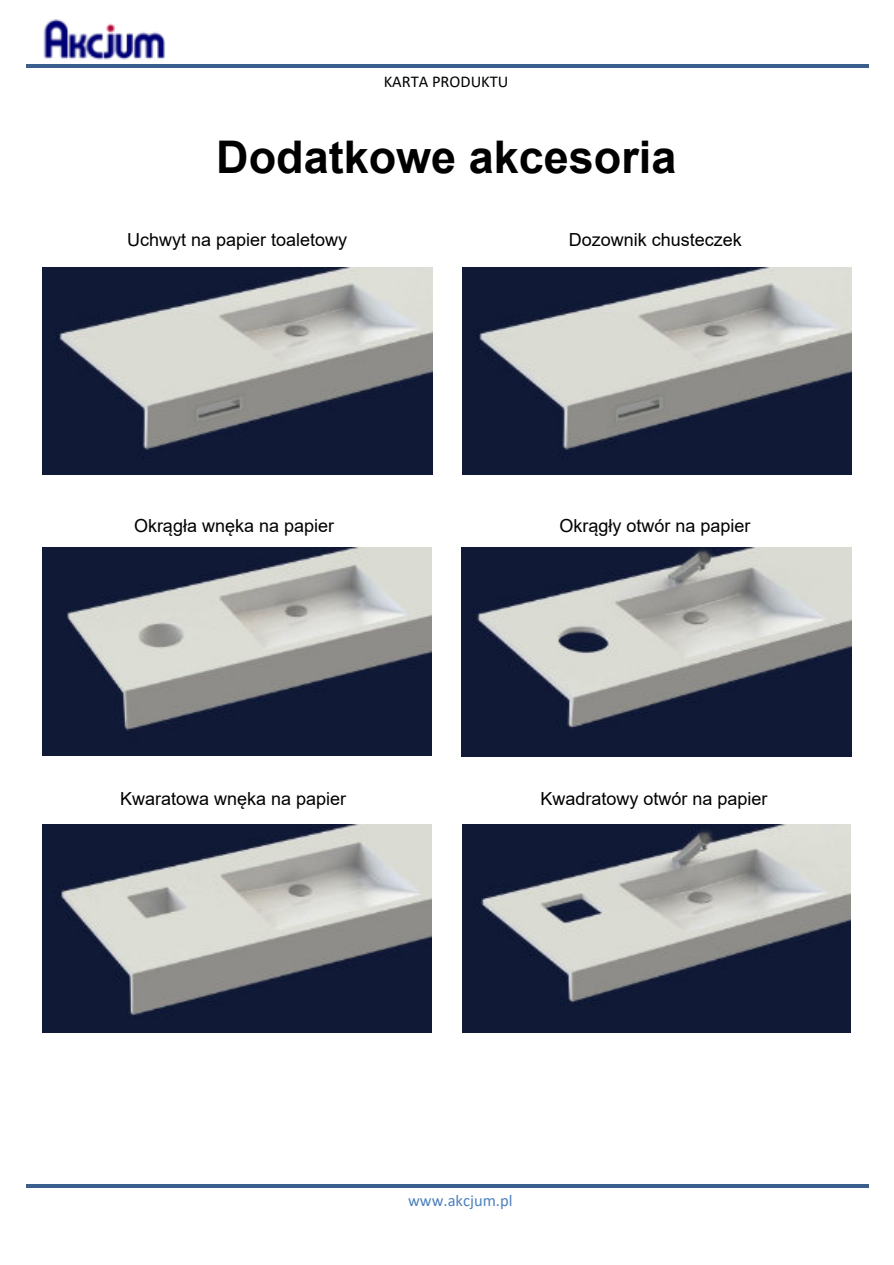
<style>
.page{position:relative;width:894px;height:1265px;background:#fff}
.page>*{position:absolute;margin:0;border:0;box-sizing:border-box;transform-origin:0 0}
.t1{font:700 45px "Arial";color:#000}
.t2{font:18px "Arial";color:#000}
.t3{font:16.5px "Calibri";color:#000}
.t4{font:16.5px "Calibri";color:#4f81bd}
</style>
<div class="page">
<hr style="left:26px;top:64px;width:842px;height:4px;background:#3b5f8d">
<hr style="left:26px;top:1184px;width:842px;height:3px;background:#3b5f8d">
<img style="left:43px;top:19px;width:122px;height:41px">
<img style="left:43px;top:267px;width:389px;height:207px">
<img style="left:462px;top:267px;width:390px;height:207px">
<img style="left:43px;top:548px;width:388px;height:207px">
<img style="left:462px;top:548px;width:389px;height:208px">
<img style="left:43px;top:825px;width:388px;height:207px">
<img style="left:462px;top:825px;width:389px;height:207px">
<p class="t3" style="left:384px;top:74px;width:126px">KARTA PRODUKTU</p>
<h1 class="t1" style="left:216px;top:140px;width:462px">Dodatkowe akcesoria</h1>
<p class="t2" style="left:127px;top:232px;width:222px">Uchwyt na papier toaletowy</p>
<p class="t2" style="left:569px;top:232px;width:175px">Dozownik chusteczek</p>
<p class="t2" style="left:134px;top:519px;width:202px">Okrągła wnęka na papier</p>
<p class="t2" style="left:560px;top:519px;width:193px">Okrągły otwór na papier</p>
<p class="t2" style="left:120px;top:791px;width:228px">Kwaratowa wnęka na papier</p>
<p class="t2" style="left:540px;top:791px;width:229px">Kwadratowy otwór na papier</p>
<p class="t4" style="left:408px;top:1194px;width:106px">www.akcjum.pl</p>
</div>
